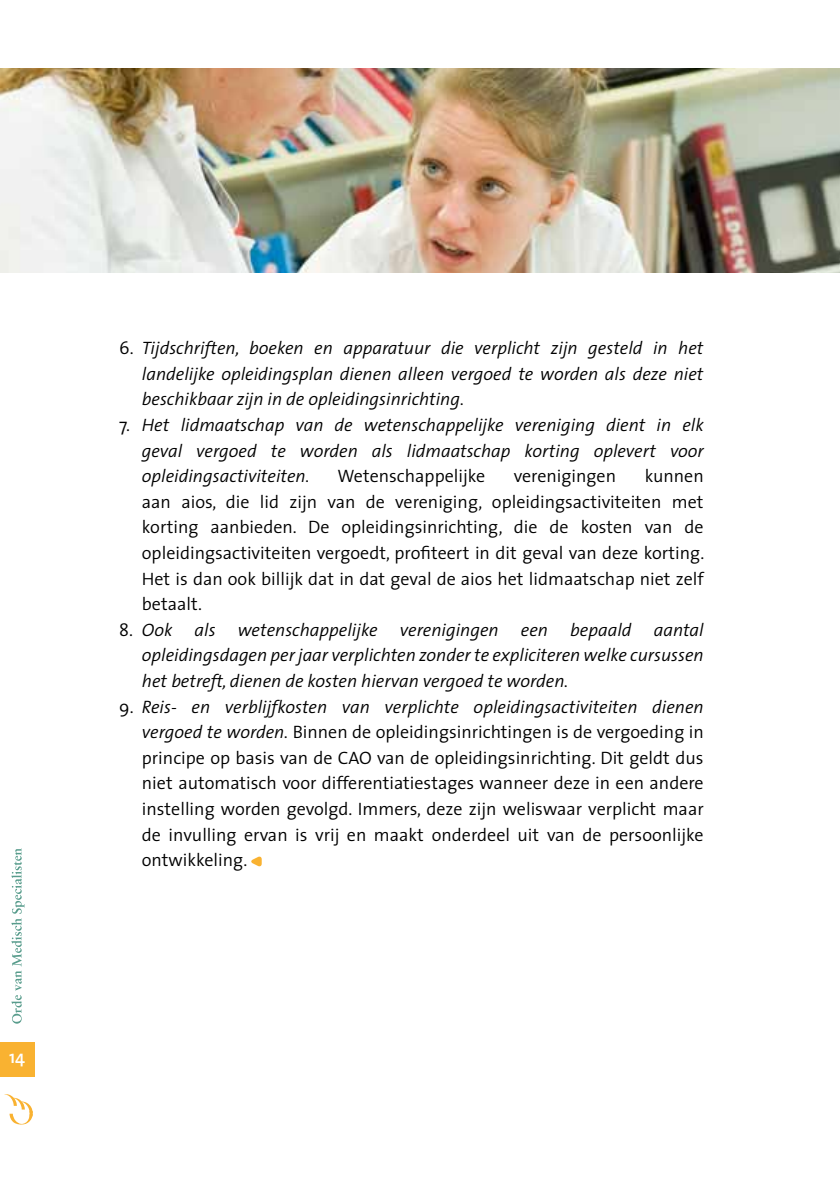
<style>
.page{position:relative;width:840px;height:1191px;background:#fff}
.page>*{position:absolute;margin:0;border:0;box-sizing:border-box;transform-origin:0 0}
.t1{font:300 18px/25.6px "The Sans";color:#000;text-align:justify}
.t2{font:italic 300 18px/25.6px "The Sans";color:#000;text-align:justify}
.t3{font:600 18px "The Mix";color:#fff}
.s1{font-style:normal}
.s2{font-style:italic}
</style>
<div class="page">
<img style="left:0;top:68px;width:839px;height:204px">
<svg style="left:5px;top:1094px;width:28px;height:31px"></svg>
<div style="left:0;top:1042px;width:34px;height:34px;background:#f9b231"></div>
<svg style="left:11px;top:848px;width:13px;height:175px"></svg>
<svg style="left:251px;top:856px;width:10px;height:11px"></svg>
<p class="t3" style="left:9px;top:1041px;width:18px">14</p>
<p class="t2" style="left:142px;top:335px;width:562px;text-indent:-23px"><span class="s1">6.</span> Tijdschriften, boeken en apparatuur die verplicht zijn gesteld in het landelijke opleidingsplan dienen alleen vergoed te worden als deze niet beschikbaar zijn in de opleidingsinrichting.</p>
<p class="t2" style="left:142px;top:411px;width:563px;text-indent:-23px"><span class="s1">7.</span> Het lidmaatschap van de wetenschappelijke vereniging dient in elk geval vergoed te worden als lidmaatschap korting oplevert voor opleidingsactiviteiten.</p>
<p class="t1" style="left:142px;top:463px;width:564px;text-indent:502px">kunnen aan aios, die lid zijn van de vereniging, opleidingsactiviteiten met korting aanbieden. De opleidingsinrichting, die de kosten van de opleidingsactiviteiten vergoedt, profiteert in dit geval van deze korting.<br>Het is dan ook billijk dat in dat geval de aios het lidmaatschap niet zelf betaalt.</p>
<p class="t2" style="left:142px;top:616px;width:563px;text-indent:-23px"><span class="s1">8.</span> Ook als wetenschappelijke verenigingen een bepaald aantal opleidingsdagen per jaar verplichten zonder te expliciteren welke cursussen het betreft, dienen de kosten hiervan vergoed te worden.</p>
<p class="t1" style="left:142px;top:693px;width:563px;text-indent:-23px">9. <span class="s2">Reis- en verblijfkosten van verplichte opleidingsactiviteiten dienen vergoed te worden.</span> Binnen de opleidingsinrichtingen is de vergoeding in principe op basis van de CAO van de opleidingsinrichting. Dit geldt dus niet automatisch voor differentiatiestages wanneer deze in een andere instelling worden gevolgd. Immers, deze zijn weliswaar verplicht maar de invulling ervan is vrij en maakt onderdeel uit van de persoonlijke ontwikkeling.</p>
<p class="t1" style="left:337px;top:463px;width:149px">Wetenschappelijke</p>
<p class="t1" style="left:513px;top:463px;width:104px">verenigingen</p>
</div>
